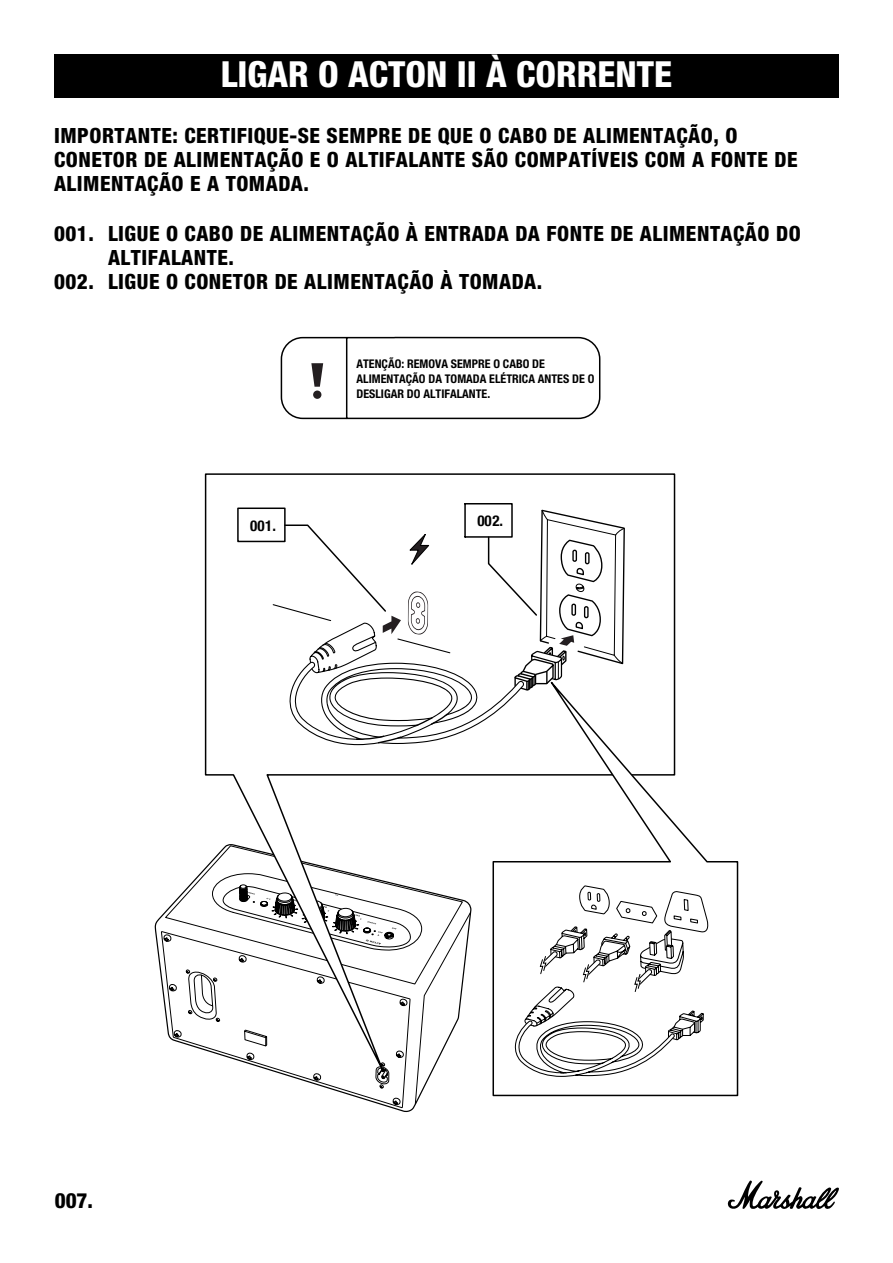
<style>
.page{position:relative;width:893px;height:1263px;background:#fff}
.page>*{position:absolute;margin:0;border:0;box-sizing:border-box;transform-origin:0 0}
.t1{font:800 condensed 36px "Helvetica Neue LT Pro";color:#fff}
.t2{font:800 condensed 21px/24px "Helvetica Neue LT Pro";letter-spacing:.025em;color:#000}
.t3{font:800 condensed 21px "Helvetica Neue LT Std";color:#000}
.t4{font:700 condensed 15px "Helvetica Neue";letter-spacing:.02em;color:#000}
.t5{font:700 condensed 12px/15px "Helvetica Neue LT Std";color:#000}
.s1{font-family:"Helvetica Neue LT Std"}
</style>
<div class="page">
<svg style="left:727px;top:1180px;width:112px;height:29px"></svg>
<svg style="left:280px;top:336px;width:321px;height:84px"></svg>
<div style="left:313px;top:390px;width:8px;height:9px;background:#241f21;border-radius:50%"></div>
<div style="left:54px;top:54px;width:785px;height:44px;background:#000"></div>
<svg style="left:166px;top:1021px;width:238px;height:84px"></svg>
<svg style="left:164px;top:869px;width:40px;height:152px"></svg>
<svg style="left:204px;top:473px;width:472px;height:625px"></svg>
<div style="left:237px;top:507px;width:49px;height:35px;border:2px solid #000"></div>
<svg style="left:272px;top:502px;width:354px;height:243px"></svg>
<svg style="left:492px;top:664px;width:247px;height:433px"></svg>
<svg style="left:515px;top:845px;width:194px;height:232px"></svg>
<h1 class="t1" style="left:221px;top:52px;width:453px">LIGAR O ACTON II À CORRENTE</h1>
<p class="t2" style="left:54px;top:123px;width:745px">IMPORTANTE: CERTIFIQUE-SE SEMPRE DE QUE O CABO DE ALIMENTAÇÃO, O<br>CONETOR DE ALIMENTAÇÃO E O ALTIFALANTE SÃO COMPATÍVEIS COM A FONTE DE<br>ALIMENTAÇÃO E A TOMADA.</p>
<p class="t2" style="left:54px;top:221px;width:748px"><span class="s1">001.</span> LIGUE O CABO DE ALIMENTAÇÃO À ENTRADA DA FONTE DE ALIMENTAÇÃO DO</p>
<p class="t2" style="left:108px;top:245px;width:127px">ALTIFALANTE.</p>
<p class="t2" style="left:54px;top:269px;width:490px"><span class="s1">002.</span> LIGUE O CONETOR DE ALIMENTAÇÃO À TOMADA.</p>
<p class="t5" style="left:356px;top:356px;width:239px">ATENÇÃO: REMOVA SEMPRE O CABO DE<br>ALIMENTAÇÃO DA TOMADA ELÉTRICA ANTES DE O<br>DESLIGAR DO ALTIFALANTE.</p>
<p class="t4" style="left:250px;top:513px;width:27px">001.</p>
<p class="t4" style="left:477px;top:508px;width:27px">002.</p>
<p class="t3" style="left:55px;top:1187px;width:40px">007.</p>
</div>
